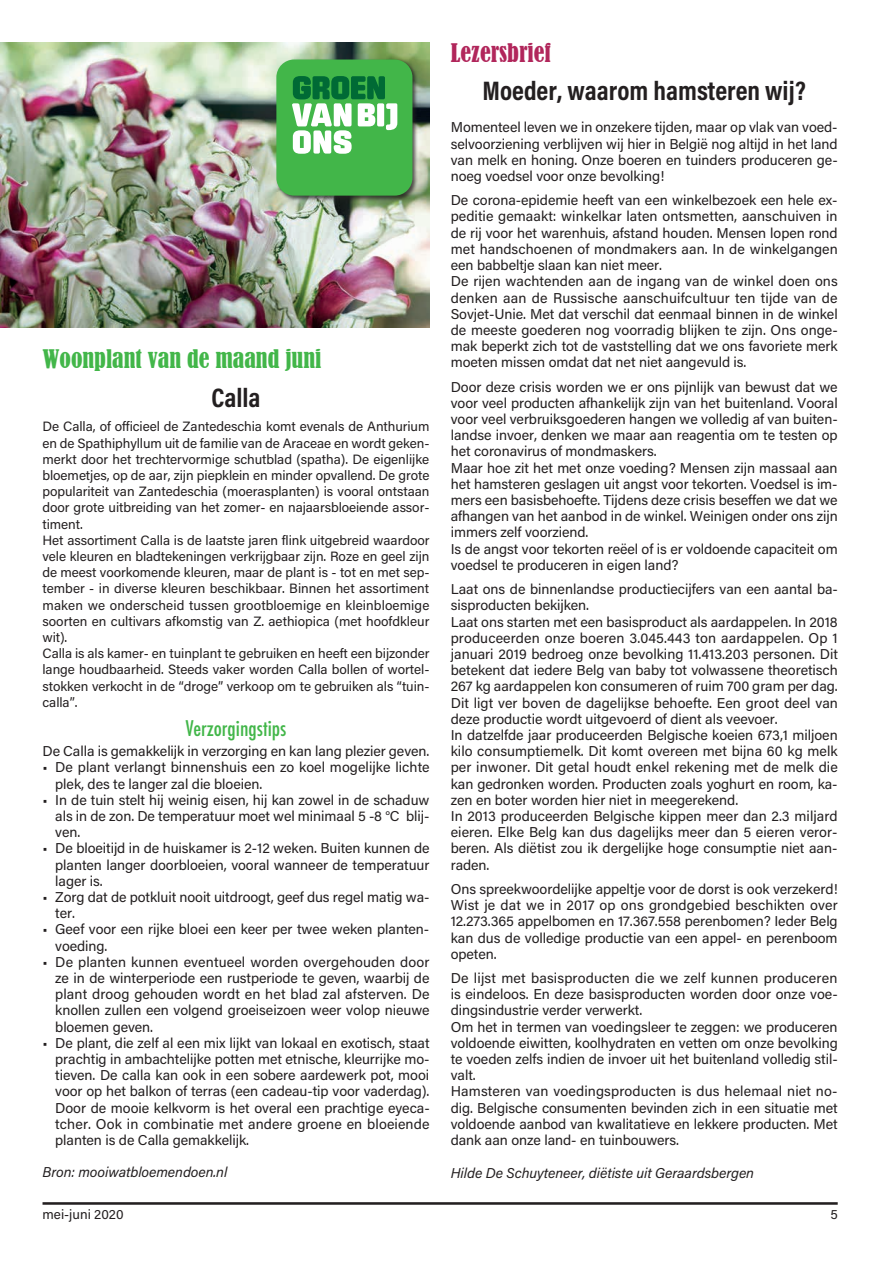
<style>
.page{position:relative;width:893px;height:1263px;background:#fff}
.page>*{position:absolute;margin:0;border:0;box-sizing:border-box;transform-origin:0 0}
.t1{font:700 27px "Acumin Pro Cond";color:#231f20}
.t2{font:condensed 24px "Bernard";color:#42b649}
.t3{font:condensed 24px "Bernard";color:#b1265b}
.t4{font:500 condensed 21px "Futura";color:#42b649}
.t5{font:14.25px/16.2px "Acumin Pro";letter-spacing:-.005em;color:#231f20}
.t6{font:italic 14.25px "Acumin Pro";letter-spacing:-.005em;color:#231f20}
.t7{font:13.5px/16.2px "Acumin Pro";letter-spacing:-.005em;color:#231f20}
</style>
<div class="page">
<hr style="left:43px;top:1202px;width:795px;height:3px;background:#231f20">
<img style="left:0;top:43px;width:429px;height:284px">
<div style="left:275px;top:58px;width:143px;height:143px;background:#231f20;opacity:.75"></div>
<div style="left:276px;top:60px;width:136px;height:136px;background:#42b649;border-radius:18px"></div>
<svg style="left:292px;top:76px;width:105px;height:78px"></svg>
<h2 class="t2" style="left:43px;top:345px;width:280px">Woonplant van de maand juni</h2>
<h1 class="t1" style="left:211px;top:380px;width:51px">Calla</h1>
<p class="t7" style="left:43px;top:418px;width:388px">De Calla, of officieel de Zantedeschia komt evenals de Anthurium en de Spathiphyllum uit de familie van de Araceae en wordt geken&shy;merkt door het trechtervormige schutblad (spatha). De eigenlijke bloemetjes, op de aar, zijn piepklein en minder opvallend. De grote populariteit van Zantedeschia (moerasplanten) is vooral ontstaan door grote uitbreiding van het zomer- en najaarsbloeiende assor&shy;timent.<br>Het assortiment Calla is de laatste jaren flink uitgebreid waardoor vele kleuren en bladtekeningen verkrijgbaar zijn. Roze en geel zijn de meest voorkomende kleuren, maar de plant is - tot en met sep&shy;tember - in diverse kleuren beschikbaar. Binnen het assortiment maken we onderscheid tussen grootbloemige en kleinbloemige soorten en cultivars afkomstig van Z. aethiopica (met hoofdkleur wit).<br>Calla is als kamer- en tuinplant te gebruiken en heeft een bijzonder lange houdbaarheid. Steeds vaker worden Calla bollen of wortel&shy;stokken verkocht in de “droge” verkoop om te gebruiken als “tuin&shy;calla”.</p>
<h3 class="t4" style="left:186px;top:714px;width:102px">Verzorgingstips</h3>
<p class="t5" style="left:43px;top:742px;width:388px">De Calla is gemakkelijk in verzorging en kan lang plezier geven.</p>
<p class="t5" style="left:55px;top:759px;width:376px;text-indent:-13px">• De plant verlangt binnenshuis een zo koel mogelijke lichte plek, des te langer zal die bloeien.</p>
<p class="t5" style="left:55px;top:791px;width:376px;text-align:justify;text-indent:-13px">• In de tuin stelt hij weinig eisen, hij kan zowel in de schaduw als in de zon. De temperatuur moet wel minimaal 5 -8 °C blij&shy;ven.</p>
<p class="t5" style="left:55px;top:840px;width:376px;text-align:justify;text-indent:-13px">• De bloeitijd in de huiskamer is 2-12 weken. Buiten kunnen de planten langer doorbloeien, vooral wanneer de temperatuur lager is.</p>
<p class="t5" style="left:55px;top:888px;width:376px;text-indent:-13px">• Zorg dat de potkluit nooit uitdroogt, geef dus regel matig wa&shy;ter.</p>
<p class="t5" style="left:55px;top:921px;width:376px;text-indent:-13px">• Geef voor een rijke bloei een keer per twee weken planten&shy;voeding.</p>
<p class="t5" style="left:55px;top:953px;width:376px;text-align:justify;text-indent:-13px">• De planten kunnen eventueel worden overgehouden door ze in de winterperiode een rustperiode te geven, waarbij de plant droog gehouden wordt en het blad zal afsterven. De knollen zullen een volgend groeiseizoen weer volop nieuwe bloemen geven.</p>
<p class="t5" style="left:55px;top:1034px;width:376px;text-align:justify;text-indent:-13px">• De plant, die zelf al een mix lijkt van lokaal en exotisch, staat prachtig in ambachtelijke potten met etnische, kleurrijke mo&shy;tieven. De calla kan ook in een sobere aardewerk pot, mooi voor op het balkon of terras (een cadeau-tip voor vaderdag).<br>Door de mooie kelkvorm is het overal een prachtige eyeca&shy;tcher. Ook in combinatie met andere groene en bloeiende planten is de Calla gemakkelijk.</p>
<p class="t6" style="left:43px;top:1162px;width:186px">Bron: mooiwatbloemendoen.nl</p>
<h2 class="t3" style="left:451px;top:39px;width:102px">Lezersbrief</h2>
<h1 class="t1" style="left:483px;top:73px;width:325px">Moeder, waarom hamsteren wij?</h1>
<p class="t5" style="left:451px;top:119px;width:388px;text-align:justify">Momenteel leven we in onzekere tijden, maar op vlak van voed&shy;selvoorziening verblijven wij hier in België nog altijd in het land van melk en honing. Onze boeren en tuinders produceren ge&shy;noeg voedsel voor onze bevolking!</p>
<p class="t5" style="left:451px;top:192px;width:389px">De corona-epidemie heeft van een winkelbezoek een hele ex&shy;peditie gemaakt: winkelkar laten ontsmetten, aanschuiven in de rij voor het warenhuis, afstand houden. Mensen lopen rond met handschoenen of mondmakers aan. In de winkelgangen een babbeltje slaan kan niet meer.<br>De rijen wachtenden aan de ingang van de winkel doen ons denken aan de Russische aanschuifcultuur ten tijde van de Sovjet-Unie. Met dat verschil dat eenmaal binnen in de winkel de meeste goederen nog voorradig blijken te zijn. Ons onge&shy;mak beperkt zich tot de vaststelling dat we ons favoriete merk moeten missen omdat dat net niet aangevuld is.</p>
<p class="t5" style="left:451px;top:378px;width:388px">Door deze crisis worden we er ons pijnlijk van bewust dat we voor veel producten afhankelijk zijn van het buitenland. Vooral voor veel verbruiksgoederen hangen we volledig af van buiten&shy;landse invoer, denken we maar aan reagentia om te testen op het coronavirus of mondmaskers.<br>Maar hoe zit het met onze voeding? Mensen zijn massaal aan het hamsteren geslagen uit angst voor tekorten. Voedsel is im&shy;mers een basisbehoefte. Tijdens deze crisis beseffen we dat we afhangen van het aanbod in de winkel. Weinigen onder ons zijn immers zelf voorziend.<br>Is de angst voor tekorten reëel of is er voldoende capaciteit om voedsel te produceren in eigen land?</p>
<p class="t5" style="left:451px;top:580px;width:389px">Laat ons de binnenlandse productiecijfers van een aantal ba&shy;sisproducten bekijken.<br>Laat ons starten met een basisproduct als aardappelen. In 2018 produceerden onze boeren 3.045.443 ton aardappelen. Op 1 januari 2019 bedroeg onze bevolking 11.413.203 personen. Dit betekent dat iedere Belg van baby tot volwassene theoretisch 267 kg aardappelen kon consumeren of ruim 700 gram per dag.<br>Dit ligt ver boven de dagelijkse behoefte. Een groot deel van deze productie wordt uitgevoerd of dient als veevoer.<br>In datzelfde jaar produceerden Belgische koeien 673,1 miljoen kilo consumptiemelk. Dit komt overeen met bijna 60 kg melk per inwoner. Dit getal houdt enkel rekening met de melk die kan gedronken worden. Producten zoals yoghurt en room, ka&shy;zen en boter worden hier niet in meegerekend.<br>In 2013 produceerden Belgische kippen meer dan 2.3 miljard eieren. Elke Belg kan dus dagelijks meer dan 5 eieren veror&shy;beren. Als diëtist zou ik dergelijke hoge consumptie niet aan&shy;raden.</p>
<p class="t5" style="left:451px;top:880px;width:388px;text-align:justify">Ons spreekwoordelijke appeltje voor de dorst is ook verzekerd!<br>Wist je dat we in 2017 op ons grondgebied beschikten over 12.273.365 appelbomen en 17.367.558 perenbomen? Ieder Belg kan dus de volledige productie van een appel- en perenboom opeten.</p>
<p class="t5" style="left:451px;top:969px;width:388px">De lijst met basisproducten die we zelf kunnen produceren is eindeloos. En deze basisproducten worden door onze voe&shy;dingsindustrie verder verwerkt.<br>Om het in termen van voedingsleer te zeggen: we produceren voldoende eiwitten, koolhydraten en vetten om onze bevolking te voeden zelfs indien de invoer uit het buitenland volledig stil&shy;valt.<br>Hamsteren van voedingsproducten is dus helemaal niet no&shy;dig. Belgische consumenten bevinden zich in een situatie met voldoende aanbod van kwalitatieve en lekkere producten. Met dank aan onze land- en tuinbouwers.</p>
<p class="t6" style="left:451px;top:1162px;width:305px">Hilde De Schuyteneer, diëtiste uit Geraardsbergen</p>
<p class="t7" style="left:43px;top:1206px;width:83px">mei-juni 2020</p>
<p class="t7" style="left:830px;top:1206px;width:9px">5</p>
</div>
